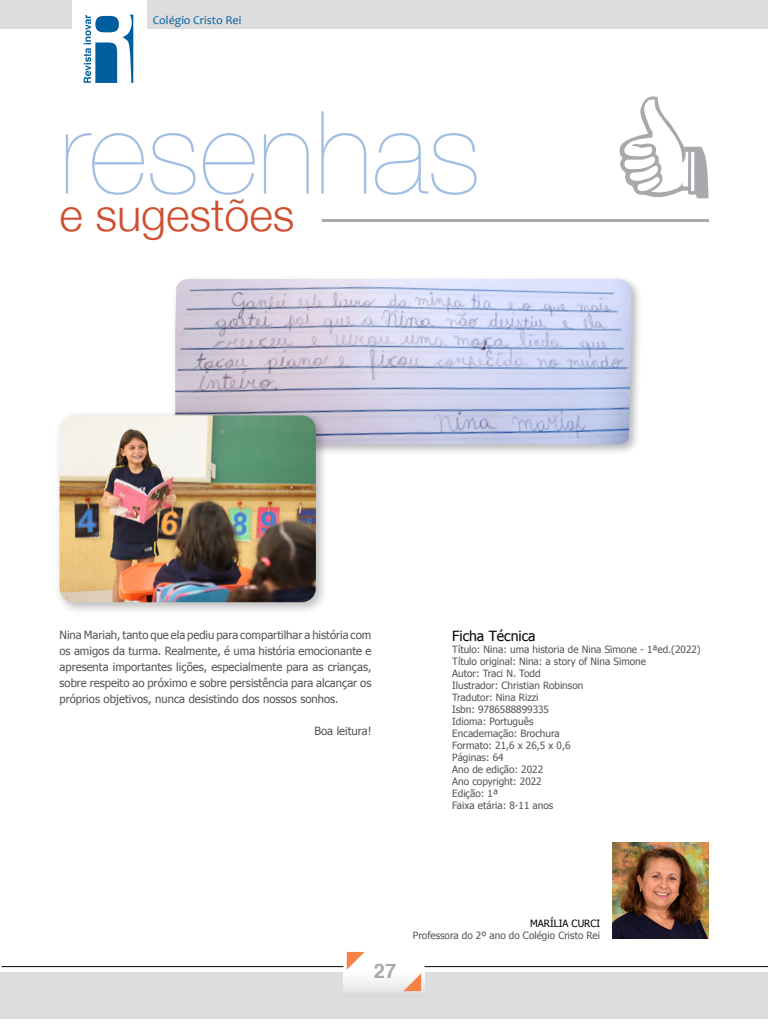
<style>
.page{position:relative;width:768px;height:1024px;background:#fff}
.page>*{position:absolute;margin:0;border:0;box-sizing:border-box;transform-origin:0 0}
.t1{font:200 115px "Helvetica Neue";color:#a1bee3}
.t2{font:300 45px "Helvetica Neue";color:#d14e30}
.t3{font:700 20px "Helvetica";color:#a7a9ac}
.t4{font:14px "Tahoma";color:#000}
.t5{font:12px "Candara";color:#005e9e}
.t6{font:11.3px/16px "Tahoma";color:#545456;text-align:justify}
.t7{font:10px/12px "Tahoma";color:#545456}
.t8{font:10px "Tahoma";color:#000}
</style>
<div class="page">
<img style="left:612px;top:843px;width:96px;height:96px">
<div style="left:0;top:972px;width:768px;height:47px;background:#dcddde"></div>
<div style="left:343px;top:948px;width:82px;height:48px;background:linear-gradient(to bottom,#fff,#e6e6e7)"></div>
<div style="left:0;top:0;width:768px;height:28px;background:#dcddde"></div>
<div style="left:73px;top:0;width:74px;height:96px;background:#fff"></div>
<svg style="left:347px;top:952px;width:18px;height:18px"></svg>
<svg style="left:403px;top:973px;width:18px;height:18px"></svg>
<hr style="left:425px;top:966px;width:343px;height:1px;background:#000">
<hr style="left:2px;top:966px;width:341px;height:1px;background:#000">
<svg style="left:84px;top:15px;width:49px;height:68px"></svg>
<div style="left:171px;top:275px;width:471px;height:180px;background:#000;opacity:.28"></div>
<img style="left:175px;top:279px;width:457px;height:165px">
<div style="left:54px;top:410px;width:275px;height:206px;background:#000;opacity:.28"></div>
<img style="left:60px;top:415px;width:256px;height:187px">
<hr style="left:322px;top:220px;width:386px;height:2px;background:#a7a9ac">
<svg style="left:619px;top:96px;width:89px;height:103px"></svg>
<p class="t5" style="left:153px;top:13px;width:90px">Colégio Cristo Rei</p>
<h1 class="t1" style="left:60px;top:63px;width:423px">resenhas</h1>
<h2 class="t2" style="left:60px;top:178px;width:237px">e sugestões</h2>
<p class="t6" style="left:60px;top:626px;width:313px">Nina Mariah, tanto que ela pediu para compartilhar a história com os amigos da turma. Realmente, é uma história emocionante e apresenta importantes lições, especialmente para as crianças, sobre respeito ao próximo e sobre persistência para alcançar os próprios objetivos, nunca desistindo dos nossos sonhos.</p>
<p class="t6" style="left:314px;top:722px;width:59px">Boa leitura!</p>
<h3 class="t4" style="left:452px;top:627px;width:85px">Ficha Técnica</h3>
<p class="t7" style="left:452px;top:643px;width:250px">Título: Nina: uma historia de Nina Simone - 1ªed.(2022)<br>Título original: Nina: a story of Nina Simone<br>Autor: Traci N. Todd<br>Ilustrador: Christian Robinson<br>Tradutor: Nina Rizzi<br>Isbn: 9786588899335<br>Idioma: Português<br>Encadernação: Brochura<br>Formato: 21,6 x 26,5 x 0,6<br>Páginas: 64<br>Ano de edição: 2022<br>Ano copyright: 2022<br>Edição: 1ª<br>Faixa etária: 8-11 anos</p>
<h3 class="t3" style="left:374px;top:955px;width:24px">27</h3>
<p class="t8" style="left:530px;top:917px;width:72px">MARÍLIA CURCI</p>
<p class="t7" style="left:413px;top:929px;width:189px">Professora do 2º ano do Colégio Cristo Rei</p>
</div>
